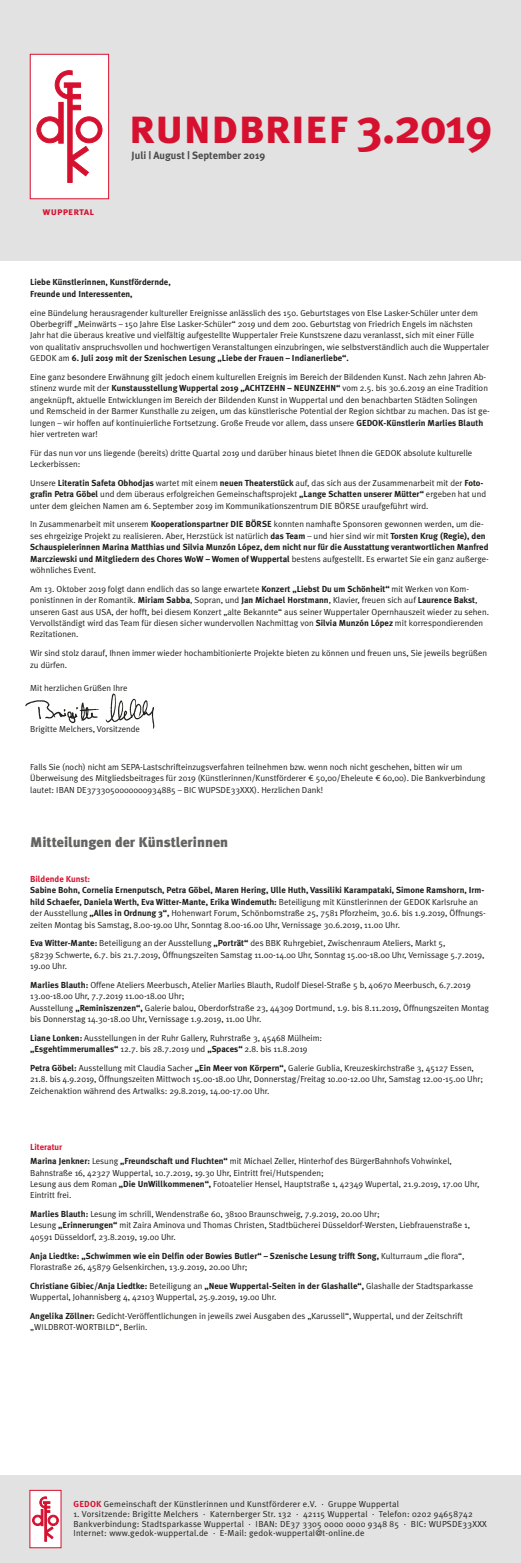
<style>
.page{position:relative;width:521px;height:1563px;background:#fff}
.page>*{position:absolute;margin:0;border:0;box-sizing:border-box;transform-origin:0 0}
.t1{font:49px "Meta Plus Bold Caps";letter-spacing:-.02em;color:#d61130}
.t2{font:900 14px "Meta Plus";color:#646463}
.t3{font:700 10.5px "Meta Plus";color:#4b4b4a}
.t4{font:10.5px "Meta Plus Bold Caps";letter-spacing:.01em;color:#d61130}
.t5{font:8.75px/11.4px "Meta Plus Normal";color:#1d1d1b}
.t6{font:700 8.75px/11.4px "Meta Plus";color:#1d1d1b}
.t7{font:8.75px/9.6px "Meta Plus Normal";letter-spacing:.025em;color:#1d1d1b}
.t8{font:700 8.75px "Meta Plus";color:#d61130}
.s1{font-family:"Meta Plus";font-weight:700}
.s2{font-family:"Meta Plus Normal";font-weight:400}
.s3{font-family:"Meta Plus Euro"}
.s4{font-family:"Meta Plus";font-weight:700;color:#d61130}
</style>
<div class="page">
<img style="left:25px;top:693px;width:130px;height:36px">
<div style="left:0;top:0;width:521px;height:260px;background:#e2e2e2"></div>
<div style="left:0;top:1475px;width:521px;height:88px;background:#e2e2e2"></div>
<div style="left:30px;top:1490px;width:31px;height:58px;background:#fff;border:1px solid #d61130"></div>
<svg style="left:32px;top:1496px;width:27px;height:45px"></svg>
<div style="left:30px;top:54px;width:79px;height:145px;background:#fff;border:1px solid #d61130"></div>
<svg style="left:37px;top:70px;width:65px;height:113px"></svg>
<p class="t4" style="left:42px;top:205px;width:53px">wuppertal</p>
<h1 class="t1" style="left:129px;top:98px;width:366px">rundbrief <span class="s1">3.2019</span></h1>
<p class="t3" style="left:132px;top:150px;width:135px">Juli | August | September 2019</p>
<p class="t6" style="left:30px;top:277px;width:142px">Liebe Künstlerinnen, Kunstfördernde,<br>Freunde und Interessenten,</p>
<p class="t5" style="left:30px;top:307px;width:460px">eine Bündelung herausragender kultureller Ereignisse anlässlich des 150. Geburtstages von Else Lasker-Schüler unter dem Oberbegriff „Meinwärts – 150 Jahre Else Lasker-Schüler“ 2019 und dem 200. Geburtstag von Friedrich Engels im nächsten Jahr hat die überaus kreative und vielfältig aufgestellte Wuppertaler Freie Kunstszene dazu veranlasst, sich mit einer Fülle von qualitativ anspruchsvollen und hochwertigen Veranstaltungen einzubringen, wie selbstverständlich auch die Wuppertaler</p>
<p class="t6" style="left:30px;top:352px;width:320px"><span class="s2">GEDOK am</span> 6. Juli 2019 mit der Szenischen Lesung „Liebe der Frauen – Indianerliebe“.</p>
<p class="t5" style="left:30px;top:371px;width:461px">Eine ganz besondere Erwähnung gilt jedoch einem kulturellen Ereignis im Bereich der Bildenden Kunst. Nach zehn Jahren Ab&shy;stinenz wurde mit der <span class="s1">Kunstausstellung Wuppertal 2019 „ACHTZEHN – NEUNZEHN“</span> vom 2.5. bis 30.6.2019 an eine Tradition angeknüpft, aktuelle Entwicklungen im Bereich der Bildenden Kunst in Wuppertal und den benachbarten Städten Solingen und Remscheid in der Barmer Kunsthalle zu zeigen, um das künstlerische Potential der Region sichtbar zu machen. Das ist ge&shy;lungen – wir hoffen auf kontinuierliche Fortsetzung. Große Freude vor allem, dass unsere <span class="s1">GEDOK-Künstlerin Marlies Blauth </span>hier vertreten war!</p>
<p class="t5" style="left:30px;top:447px;width:444px">Für das nun vor uns liegende (bereits) dritte Quartal 2019 und darüber hinaus bietet Ihnen die GEDOK absolute kulturelle<br>Leckerbissen:</p>
<p class="t5" style="left:30px;top:477px;width:457px">Unsere <span class="s1">Literatin Safeta Obhodjas</span> wartet mit einem <span class="s1">neuen Theaterstück</span> auf, das sich aus der Zusammenarbeit mit der <span class="s1">Foto&shy;grafin Petra Göbel</span> und dem überaus erfolgreichen Gemeinschaftsprojekt <span class="s1">„Lange Schatten unserer Mütter“</span> ergeben hat und unter dem gleichen Namen am 6. September 2019 im Kommunikationszentrum DIE BÖRSE uraufgeführt wird.</p>
<p class="t5" style="left:30px;top:519px;width:457px">In Zusammenarbeit mit unserem <span class="s1">Kooperationspartner DIE BÖRSE</span> konnten namhafte Sponsoren gewonnen werden, um die&shy;ses ehrgeizige Projekt zu realisieren. Aber, Herzstück ist natürlich <span class="s1">das Team</span> – und hier sind wir mit <span class="s1">Torsten Krug (Regie), den</span></p>
<p class="t6" style="left:30px;top:541px;width:460px">Schauspielerinnen Marina Matthias und Silvia Munzón López, dem nicht nur für die Ausstattung verantwortlichen Manfred<br>Marcziewski und Mitgliedern des Chores WoW – Women of Wuppertal <span class="s2">bestens aufgestellt. Es erwartet Sie ein ganz außerge-</span></p>
<p class="t5" style="left:30px;top:560px;width:440px;line-height:18.8px">wöhnliches Event.<br>Am 13. Oktober 2019 folgt dann endlich das so lange erwartete <span class="s1">Konzert „Liebst Du um Schönheit“</span> mit Werken von Kom-</p>
<p class="t5" style="left:30px;top:594px;width:460px">ponistinnen in der Romantik. <span class="s1">Miriam Sabba</span>, Sopran, und <span class="s1">Jan Michael Horstmann</span>, Klavier, freuen sich auf <span class="s1">Laurence Bakst</span>, unseren Gast aus USA, der hofft, bei diesem Konzert „alte Bekannte“ aus seiner Wuppertaler Opernhauszeit wieder zu sehen.<br>Vervollständigt wird das Team für diesen sicher wundervollen Nachmittag von <span class="s1">Silvia Munzón López</span> mit korrespondierenden Rezitationen.</p>
<p class="t5" style="left:30px;top:647px;width:458px">Wir sind stolz darauf, Ihnen immer wieder hochambitionierte Projekte bieten zu können und freuen uns, Sie jeweils begrüßen zu dürfen.</p>
<p class="t5" style="left:30px;top:682px;width:99px">Mit herzlichen Grüßen Ihre</p>
<p class="t5" style="left:30px;top:723px;width:111px">Brigitte Melchers, Vorsitzende</p>
<p class="t5" style="left:30px;top:761px;width:457px">Falls Sie (noch) nicht am SEPA-Lastschrifteinzugsverfahren teilnehmen bzw. wenn noch nicht geschehen, bitten wir um<br>Überweisung des Mitgliedsbeitrages für 2019 (Künstlerinnen/Kunstförderer <span class="s3">1</span> 50,00/Eheleute <span class="s3">1</span> 60,00). Die Bankverbindung lautet: IBAN DE3733050000000934885 – BIC WUPSDE33XXX). Herzlichen Dank!</p>
<h2 class="t2" style="left:30px;top:834px;width:199px">Mitteilungen der Künstlerinnen</h2>
<p class="t8" style="left:30px;top:874px;width:62px">Bildende Kunst:</p>
<p class="t6" style="left:30px;top:884px;width:456px">Sabine Bohn, Cornelia Ernenputsch, Petra Göbel, Maren Hering, Ulle Huth, Vassiliki Karampataki, Simone Ramshorn, Irm&shy;hild Schaefer, Daniela Werth, Eva Witter-Mante, Erika Windemuth: <span class="s2">Beteiligung mit Künstlerinnen der GEDOK Karlsruhe an</span></p>
<p class="t5" style="left:30px;top:907px;width:457px">der Ausstellung <span class="s1">„Alles in Ordnung 3“,</span> Hohenwart Forum, Schönbornstraße 25, 7581 Pforzheim, 30.6. bis 1.9.2019, Öffnungs&shy;zeiten Montag bis Samstag, 8.00-19.00 Uhr, Sonntag 8.00-16.00 Uhr, Vernissage 30.6.2019, 11.00 Uhr.</p>
<p class="t5" style="left:30px;top:937px;width:456px"><span class="s1">Eva Witter-Mante:</span> Beteiligung an der Ausstellung <span class="s1">„Porträt“</span> des BBK Ruhrgebiet, Zwischenraum Ateliers, Markt 5,<br>58239 Schwerte, 6.7. bis 21.7.2019, Öffnungszeiten Samstag 11.00-14.00 Uhr, Sonntag 15.00-18.00 Uhr, Vernissage 5.7.2019,<br>19.00 Uhr.</p>
<p class="t5" style="left:30px;top:979px;width:460px"><span class="s1">Marlies Blauth:</span> Offene Ateliers Meerbusch, Atelier Marlies Blauth, Rudolf Diesel-Straße 5 b, 40670 Meerbusch, 6.7.2019<br>13.00-18.00 Uhr, 7.7.2019 11.00-18.00 Uhr;<br>Ausstellung <span class="s1">„Reminiszenzen“,</span> Galerie balou, Oberdorfstraße 23, 44309 Dortmund, 1.9. bis 8.11.2019, Öffnungszeiten Montag bis Donnerstag 14.30-18.00 Uhr, Vernissage 1.9.2019, 11.00 Uhr.</p>
<p class="t5" style="left:30px;top:1032px;width:293px"><span class="s1">Liane Lonken:</span> Ausstellungen in der Ruhr Gallery, Ruhrstraße 3, 45468 Mülheim: <span class="s1">„Esgehtimmerumalles“</span> 12.7. bis 28.7.2019 und <span class="s1">„Spaces“</span> 2.8. bis 11.8.2019</p>
<p class="t5" style="left:30px;top:1062px;width:454px"><span class="s1">Petra Göbel:</span> Ausstellung mit Claudia Sacher <span class="s1">„Ein Meer von Körpern“,</span> Galerie Gublia, Kreuzeskirchstraße 3, 45127 Essen,<br>21.8. bis 4.9.2019, Öffnungszeiten Mittwoch 15.00-18.00 Uhr, Donnerstag/Freitag 10.00-12.00 Uhr, Samstag 12.00-15.00 Uhr;<br>Zeichenaktion während des Artwalks: 29.8.2019, 14.00-17.00 Uhr.</p>
<p class="t8" style="left:30px;top:1142px;width:34px">Literatur</p>
<p class="t5" style="left:30px;top:1155px;width:451px"><span class="s1">Marina Jenkner:</span> Lesung <span class="s1">„Freundschaft und Fluchten“</span> mit Michael Zeller, Hinterhof des BürgerBahnhofs Vohwinkel, Bahnstraße 16, 42327 Wuppertal, 10.7.2019, 19.30 Uhr, Eintritt frei/Hutspenden;<br>Lesung aus dem Roman <span class="s1">„Die UnWillkommenen“,</span> Fotoatelier Hensel, Hauptstraße 1, 42349 Wupertal, 21.9.2019, 17.00 Uhr, Eintritt frei.</p>
<p class="t5" style="left:30px;top:1208px;width:441px"><span class="s1">Marlies Blauth:</span> Lesung im schrill, Wendenstraße 60, 38100 Braunschweig, 7.9.2019, 20.00 Uhr;<br>Lesung <span class="s1">„Erinnerungen“</span> mit Zaira Aminova und Thomas Christen, Stadtbücherei Düsseldorf-Wersten, Liebfrauenstraße 1,<br>40591 Düsseldorf, 23.8.2019, 19.00 Uhr.</p>
<p class="t6" style="left:30px;top:1250px;width:436px">Anja Liedtke: „Schwimmen wie ein Delfin oder Bowies Butler“ – Szenische Lesung trifft Song, <span class="s2">Kulturraum „die flora“,</span></p>
<p class="t5" style="left:30px;top:1261px;width:219px">Florastraße 26, 45879 Gelsenkirchen, 13.9.2019, 20.00 Uhr;</p>
<p class="t6" style="left:30px;top:1280px;width:444px">Christiane Gibiec/Anja Liedtke: <span class="s2">Beteiligung an</span> „Neue Wuppertal-Seiten in der Glashalle“, <span class="s2">Glashalle der Stadtsparkasse</span></p>
<p class="t5" style="left:30px;top:1287px;width:434px;line-height:18.8px">Wuppertal, Johannisberg 4, 42103 Wuppertal, 25.9.2019, 19.00 Uhr.<br><span class="s1">Angelika Zöllner:</span> Gedicht-Veröffentlichungen in jeweils zwei Ausgaben des „Karussell“, Wuppertal, und der Zeitschrift</p>
<p class="t5" style="left:30px;top:1321px;width:119px">„WILDBROT-WORTBILD“, Berlin.</p>
<p class="t7" style="left:73px;top:1499px;width:327px"><span class="s4">GEDOK</span> Gemeinschaft der Künstlerinnen und Kunstförderer e.V. · Gruppe Wuppertal</p>
<p class="t7" style="left:73px;top:1509px;width:415px">1. Vorsitzende: Brigitte Melchers · Katernberger Str. 132 · 42115 Wuppertal · Telefon: 0202 94658742<br>Bankverbindung: Stadtsparkasse Wuppertal · IBAN: DE37 3305 0000 0000 9348 85 · BIC: WUPSDE33XXX<br>Internet: www.gedok-wuppertal.de · E-Mail: gedok-wuppertal@t-online.de</p>
</div>
